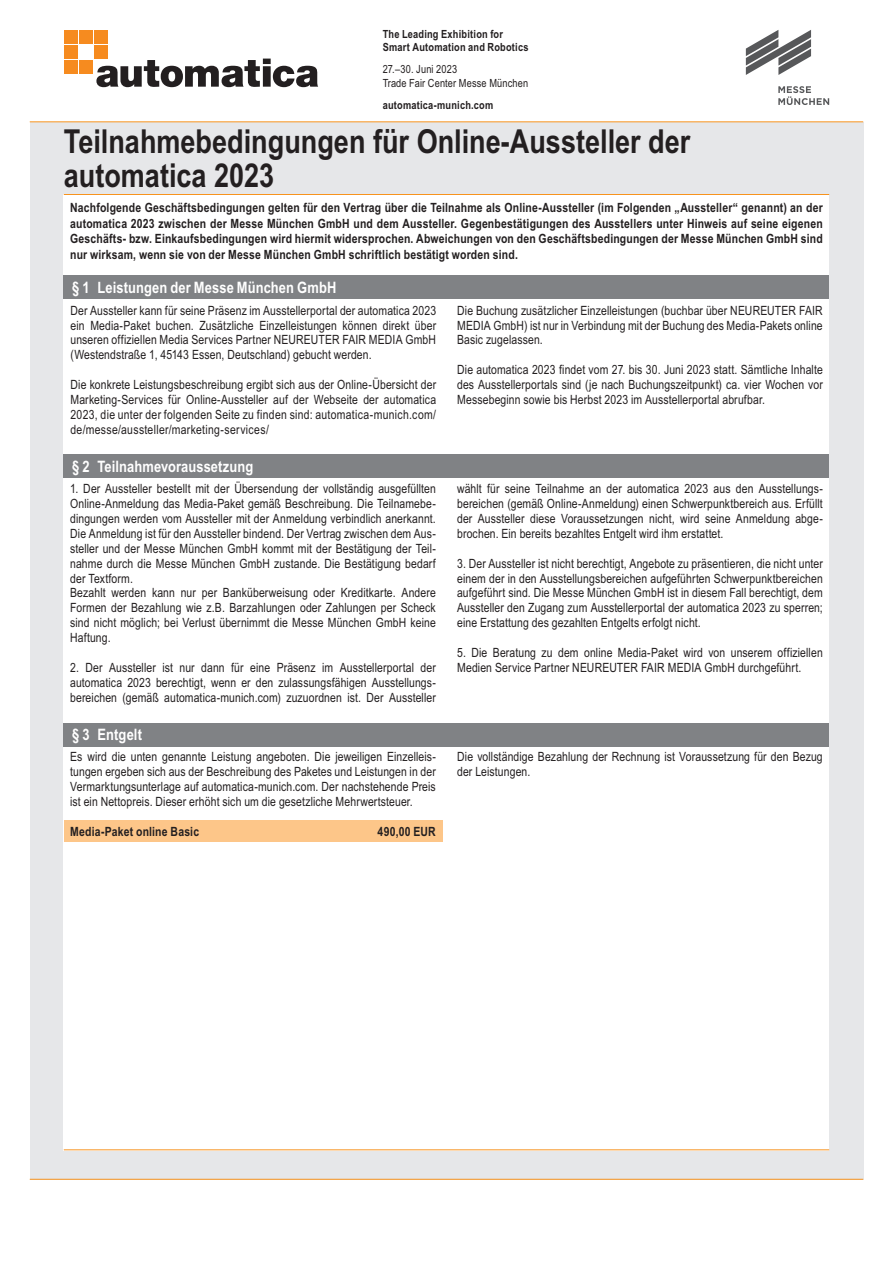
<style>
.page{position:relative;width:893px;height:1263px;background:#fff}
.page>*{position:absolute;margin:0;border:0;box-sizing:border-box;transform-origin:0 0}
.t1{font:700 33px/34.5px "Arial Narrow";color:#231f20}
.t2{font:700 15.75px "Arial Narrow";letter-spacing:.005em;color:#fff}
.t3{font:12.75px/14.9px "Arial Narrow";letter-spacing:.01em;color:#231f20;text-align:justify}
.t4{font:700 12.75px/15.8px "Arial Narrow";letter-spacing:.015em;color:#231f20;text-align:justify}
.t5{font:700 11.25px/13.5px "Arial Narrow";letter-spacing:.02em;color:#231f20}
.t6{font:11.25px/13.5px "Arial Narrow";letter-spacing:.015em;color:#231f20}
</style>
<div class="page">
<div style="left:30px;top:122px;width:833px;height:1057px;background:#e6e7e9"></div>
<hr style="left:30px;top:1179px;width:833px;height:1px;background:#f7931d">
<div style="left:64px;top:194px;width:765px;height:956px;background:#fff"></div>
<hr style="left:30px;top:121px;width:833px;height:1px;background:#f7931d">
<hr style="left:64px;top:1149px;width:765px;height:1px;background:#f7931d">
<hr style="left:64px;top:194px;width:765px;height:1px;background:#f7931d">
<svg style="left:746px;top:30px;width:65px;height:45px"></svg>
<svg style="left:778px;top:86px;width:51px;height:19px"></svg>
<div style="left:79px;top:30px;width:14px;height:14px;background:#f68b1f"></div>
<div style="left:79px;top:60px;width:14px;height:14px;background:#f68b1f"></div>
<div style="left:64px;top:30px;width:14px;height:14px;background:#f68b1f"></div>
<div style="left:64px;top:45px;width:14px;height:14px;background:#f68b1f"></div>
<div style="left:94px;top:30px;width:14px;height:14px;background:#f68b1f"></div>
<div style="left:64px;top:60px;width:14px;height:14px;background:#f68b1f"></div>
<div style="left:94px;top:45px;width:14px;height:14px;background:#f68b1f"></div>
<svg style="left:96px;top:59px;width:222px;height:28px"></svg>
<div style="left:64px;top:276px;width:765px;height:23px;background:#808285"></div>
<div style="left:64px;top:454px;width:765px;height:23px;background:#808285"></div>
<div style="left:64px;top:821px;width:378px;height:21px;background:#fdc689"></div>
<div style="left:64px;top:723px;width:765px;height:23px;background:#808285"></div>
<p class="t5" style="left:383px;top:27px;width:147px">The Leading Exhibition for<br>Smart Automation and Robotics</p>
<p class="t6" style="left:383px;top:62px;width:147px">27.–30. Juni 2023<br>Trade Fair Center Messe München</p>
<p class="t5" style="left:383px;top:98px;width:112px">automatica-munich.com</p>
<h1 class="t1" style="left:64px;top:122px;width:628px">Teilnahmebedingungen für Online-Aussteller der automatica 2023</h1>
<p class="t4" style="left:70px;top:199px;width:754px">Nachfolgende Geschäftsbedingungen gelten für den Vertrag über die Teilnahme als Online-Aussteller (im Folgenden „Aussteller“ genannt) an der automatica 2023 zwischen der Messe München GmbH und dem Aussteller. Gegenbestätigungen des Ausstellers unter Hinweis auf seine eigenen Geschäfts- bzw. Einkaufsbedingungen wird hiermit widersprochen. Abweichungen von den Geschäftsbedingungen der Messe München GmbH sind nur wirksam, wenn sie von der Messe München GmbH schriftlich bestätigt worden sind.</p>
<p class="t2" style="left:72px;top:276px;width:266px">§ 1 Leistungen der Messe München GmbH</p>
<p class="t3" style="left:70px;top:302px;width:367px">Der Aussteller kann für seine Präsenz im Ausstellerportal der automatica 2023 ein Media-Paket buchen. Zusätzliche Einzelleistungen können direkt über unseren offiziellen Media Services Partner NEUREUTER FAIR MEDIA GmbH (Westendstraße 1, 45143 Essen, Deutschland) gebucht werden.</p>
<p class="t3" style="left:70px;top:377px;width:367px">Die konkrete Leistungsbeschreibung ergibt sich aus der Online-Übersicht der Marketing-Services für Online-Aussteller auf der Webseite der automatica 2023, die unter der folgenden Seite zu finden sind: automatica-munich.com/ de/messe/aussteller/marketing-services/</p>
<p class="t2" style="left:72px;top:454px;width:182px">§ 2 Teilnahmevoraussetzung</p>
<p class="t3" style="left:70px;top:481px;width:367px;text-align:left">1. Der Aussteller bestellt mit der Übersendung der vollständig ausgefüllten Online-Anmeldung das Media-Paket gemäß Beschreibung. Die Teilnamebe&shy;dingungen werden vom Aussteller mit der Anmeldung verbindlich anerkannt.<br>Die Anmeldung ist für den Aussteller bindend. Der Vertrag zwischen dem Aus&shy;steller und der Messe München GmbH kommt mit der Bestätigung der Teil&shy;nahme durch die Messe München GmbH zustande. Die Bestätigung bedarf der Textform.<br>Bezahlt werden kann nur per Banküberweisung oder Kreditkarte. Andere Formen der Bezahlung wie z.B. Barzahlungen oder Zahlungen per Scheck sind nicht möglich; bei Verlust übernimmt die Messe München GmbH keine Haftung.</p>
<p class="t3" style="left:70px;top:659px;width:367px">2. Der Aussteller ist nur dann für eine Präsenz im Ausstellerportal der automatica 2023 berechtigt, wenn er den zulassungsfähigen Ausstellungs&shy;bereichen (gemäß automatica-munich.com) zuzuordnen ist. Der Aussteller</p>
<p class="t2" style="left:72px;top:723px;width:71px">§ 3 Entgelt</p>
<p class="t3" style="left:70px;top:749px;width:367px">Es wird die unten genannte Leistung angeboten. Die jeweiligen Einzelleis&shy;tungen ergeben sich aus der Beschreibung des Paketes und Leistungen in der Vermarktungsunterlage auf automatica-munich.com. Der nachstehende Preis ist ein Nettopreis. Dieser erhöht sich um die gesetzliche Mehrwertsteuer.</p>
<p class="t4" style="left:70px;top:823px;width:131px">Media-Paket online Basic</p>
<p class="t4" style="left:378px;top:823px;width:60px">490,00 EUR</p>
<p class="t3" style="left:457px;top:302px;width:367px">Die Buchung zusätzlicher Einzelleistungen (buchbar über NEUREUTER FAIR MEDIA GmbH) ist nur in Verbindung mit der Buchung des Media-Pakets online Basic zugelassen.</p>
<p class="t3" style="left:457px;top:362px;width:367px">Die automatica 2023 findet vom 27. bis 30. Juni 2023 statt. Sämtliche Inhalte des Ausstellerportals sind (je nach Buchungszeitpunkt) ca. vier Wochen vor Messebeginn sowie bis Herbst 2023 im Ausstellerportal abrufbar.</p>
<p class="t3" style="left:457px;top:481px;width:367px">wählt für seine Teilnahme an der automatica 2023 aus den Ausstellungs&shy;bereichen (gemäß Online-Anmeldung) einen Schwerpunktbereich aus. Erfüllt der Aussteller diese Voraussetzungen nicht, wird seine Anmeldung abge&shy;brochen. Ein bereits bezahltes Entgelt wird ihm erstattet.</p>
<p class="t3" style="left:457px;top:555px;width:367px">3. Der Aussteller ist nicht berechtigt, Angebote zu präsentieren, die nicht unter einem der in den Ausstellungsbereichen aufgeführten Schwerpunktbereichen aufgeführt sind. Die Messe München GmbH ist in diesem Fall berechtigt, dem Aussteller den Zugang zum Ausstellerportal der automatica 2023 zu sperren; eine Erstattung des gezahlten Entgelts erfolgt nicht.</p>
<p class="t3" style="left:457px;top:644px;width:367px">5. Die Beratung zu dem online Media-Paket wird von unserem offiziellen<br>Medien Service Partner NEUREUTER FAIR MEDIA GmbH durchgeführt.</p>
<p class="t3" style="left:457px;top:749px;width:367px">Die vollständige Bezahlung der Rechnung ist Voraussetzung für den Bezug der Leistungen.</p>
</div>
